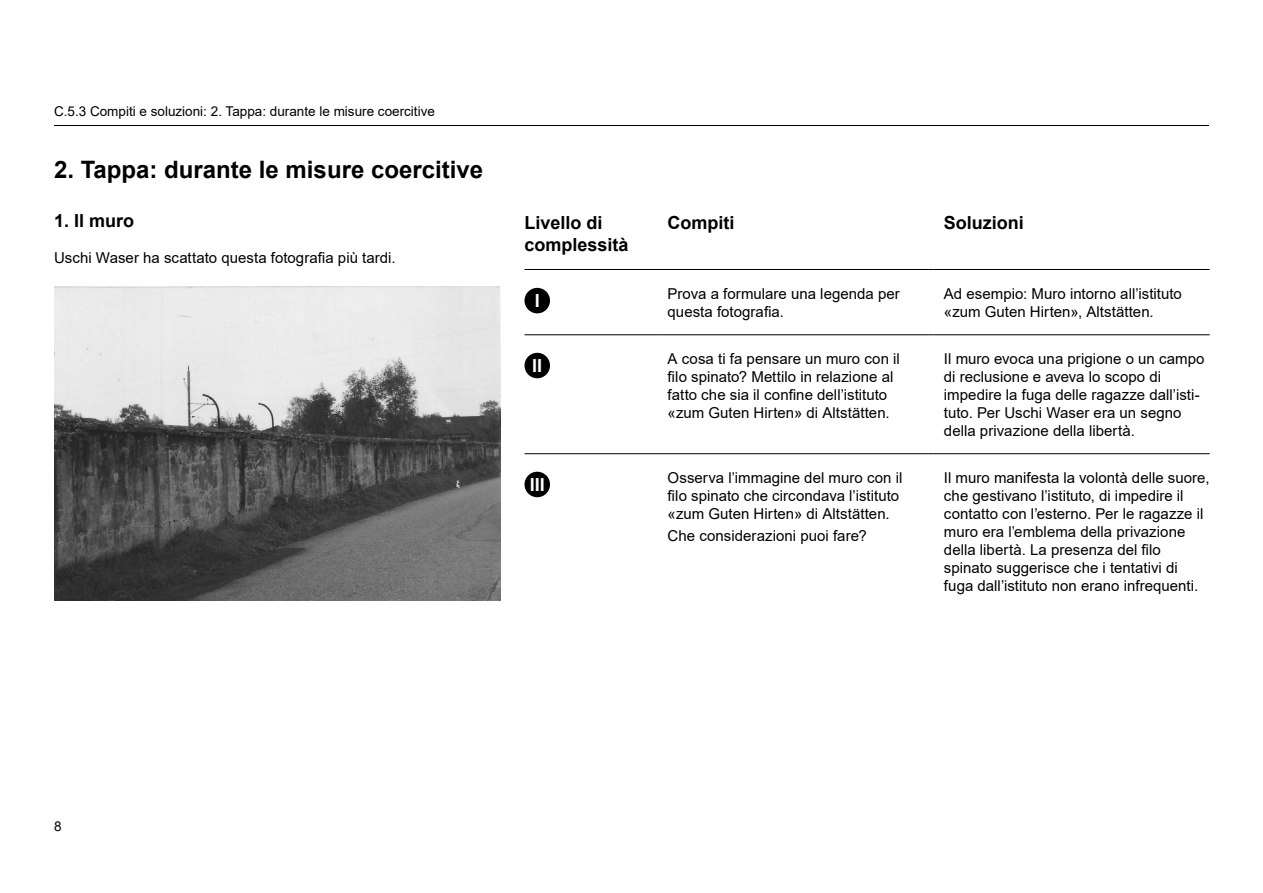
<style>
.page{position:relative;width:1263px;height:893px;background:#fff}
.page>*{position:absolute;margin:0;border:0;box-sizing:border-box;transform-origin:0 0}
.t1{font:700 24px "Arial";color:#000}
.t2{font:700 18px/22.5px "Arial";color:#000}
.t3{font:700 18px "Arial";color:#fff}
.t4{font:15px/18px "Arial";color:#000}
.t5{font:13.5px "Arial";color:#000}
</style>
<div class="page">
<hr style="left:54px;top:125px;width:1155px;height:1px;background:#000">
<hr style="left:524px;top:334px;width:133px;height:1px;background:#000">
<hr style="left:657px;top:334px;width:276px;height:1px;background:#000">
<hr style="left:933px;top:334px;width:277px;height:1px;background:#000">
<hr style="left:524px;top:453px;width:133px;height:1px;background:#000">
<hr style="left:657px;top:453px;width:276px;height:1px;background:#000">
<hr style="left:933px;top:453px;width:277px;height:1px;background:#000">
<hr style="left:524px;top:269px;width:133px;height:1px;background:#000">
<hr style="left:657px;top:269px;width:276px;height:1px;background:#000">
<hr style="left:933px;top:269px;width:277px;height:1px;background:#000">
<div style="left:524px;top:288px;width:26px;height:25px;background:#000;border-radius:50%"></div>
<div style="left:524px;top:353px;width:26px;height:25px;background:#000;border-radius:50%"></div>
<div style="left:524px;top:472px;width:26px;height:25px;background:#000;border-radius:50%"></div>
<img style="left:54px;top:286px;width:447px;height:315px">
<p class="t5" style="left:54px;top:102px;width:382px">C.5.3 Compiti e soluzioni: 2. Tappa: durante le misure coercitive</p>
<h1 class="t1" style="left:54px;top:153px;width:431px">2. Tappa: durante le misure coercitive</h1>
<p class="t2" style="left:54px;top:210px;width:82px">1. Il muro</p>
<p class="t4" style="left:54px;top:249px;width:343px">Uschi Waser ha scattato questa fotografia più tardi.</p>
<p class="t2" style="left:524px;top:212px;width:106px">Livello di complessità</p>
<p class="t2" style="left:668px;top:212px;width:68px">Compiti</p>
<p class="t2" style="left:944px;top:212px;width:82px">Soluzioni</p>
<p class="t3" style="left:535px;top:288px;width:7px">I</p>
<p class="t4" style="left:668px;top:284px;width:234px">Prova a formulare una legenda per questa fotografia.</p>
<p class="t4" style="left:944px;top:284px;width:239px">Ad esempio: Muro intorno all’istituto «zum Guten Hirten», Altstätten.</p>
<p class="t3" style="left:532px;top:353px;width:12px">II</p>
<p class="t4" style="left:668px;top:349px;width:234px">A cosa ti fa pensare un muro con il filo spinato? Mettilo in relazione al fatto che sia il confine dell’istituto «zum Guten Hirten» di Altstätten.</p>
<p class="t4" style="left:944px;top:349px;width:262px">Il muro evoca una prigione o un campo di reclusione e aveva lo scopo di impedire la fuga delle ragazze dall’isti&shy;tuto. Per Uschi Waser era un segno della privazione della libertà.</p>
<p class="t3" style="left:530px;top:472px;width:17px">III</p>
<p class="t4" style="left:668px;top:468px;width:236px">Osserva l’immagine del muro con il filo spinato che circondava l’istituto «zum Guten Hirten» di Altstätten.</p>
<p class="t4" style="left:668px;top:526px;width:201px">Che considerazioni puoi fare?</p>
<p class="t4" style="left:944px;top:468px;width:267px">Il muro manifesta la volontà delle suore, che gestivano l’istituto, di impedire il contatto con l’esterno. Per le ragazze il muro era l’emblema della privazione della libertà. La presenza del filo spinato suggerisce che i tentativi di fuga dall’istituto non erano infrequenti.</p>
<p class="t5" style="left:54px;top:817px;width:9px">8</p>
</div>
